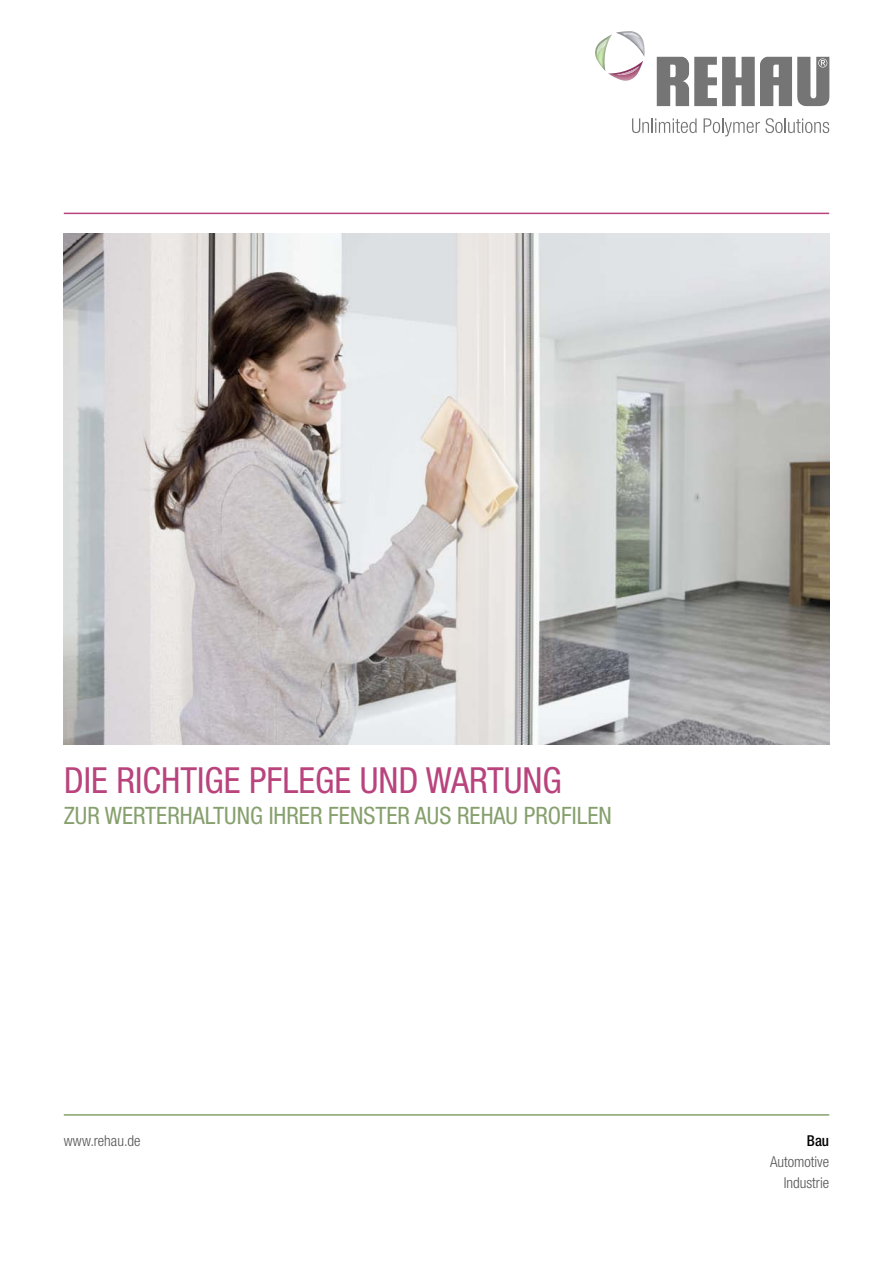
<style>
.page{position:relative;width:893px;height:1263px;background:#fff}
.page>*{position:absolute;margin:0;border:0;box-sizing:border-box;transform-origin:0 0}
.t1{font:condensed 36px "Helvetica Neue LTW1 G";color:#b9447d}
.t2{font:condensed 24px "Helvetica Neue LTW1 G";color:#86a06d}
.t3{font:300 condensed 15px/21px "Helvetica Neue LTW1 G";color:#545453;text-align:right}
.t4{font:500 condensed 15px "Helvetica Neue LTW1 G";color:#000}
</style>
<div class="page">
<img style="left:64px;top:234px;width:765px;height:510px">
<hr style="left:64px;top:213px;width:765px;height:1px;background:#b9447d">
<hr style="left:64px;top:1114px;width:765px;height:2px;background:#86a06d">
<svg style="left:632px;top:118px;width:65px;height:15px"></svg>
<svg style="left:704px;top:118px;width:125px;height:18px"></svg>
<svg style="left:657px;top:57px;width:172px;height:49px"></svg>
<svg style="left:595px;top:31px;width:49px;height:50px"></svg>
<img style="left:597px;top:39px;width:10px;height:16px">
<img style="left:616px;top:66px;width:23px;height:9px">
<img style="left:623px;top:33px;width:16px;height:5px">
<h1 class="t1" style="left:64px;top:758px;width:500px">DIE RICHTIGE PFLEGE UND WARTUNG</h1>
<p class="t2" style="left:64px;top:801px;width:54px">ZUR WERTERHALTUNG</p>
<p class="t2" style="left:269px;top:801px;width:12px">IHRER</p>
<p class="t2" style="left:328px;top:801px;width:142px">FENSTER AUS REHAU</p>
<p class="t2" style="left:524px;top:801px;width:48px">PROFILEN</p>
<p class="t3" style="left:64px;top:1130px;width:78px">www.rehau.de</p>
<p class="t4" style="left:807px;top:1132px;width:24px">Bau</p>
<p class="t3" style="left:770px;top:1151px;width:61px">Automotive<br>Industrie</p>
</div>
